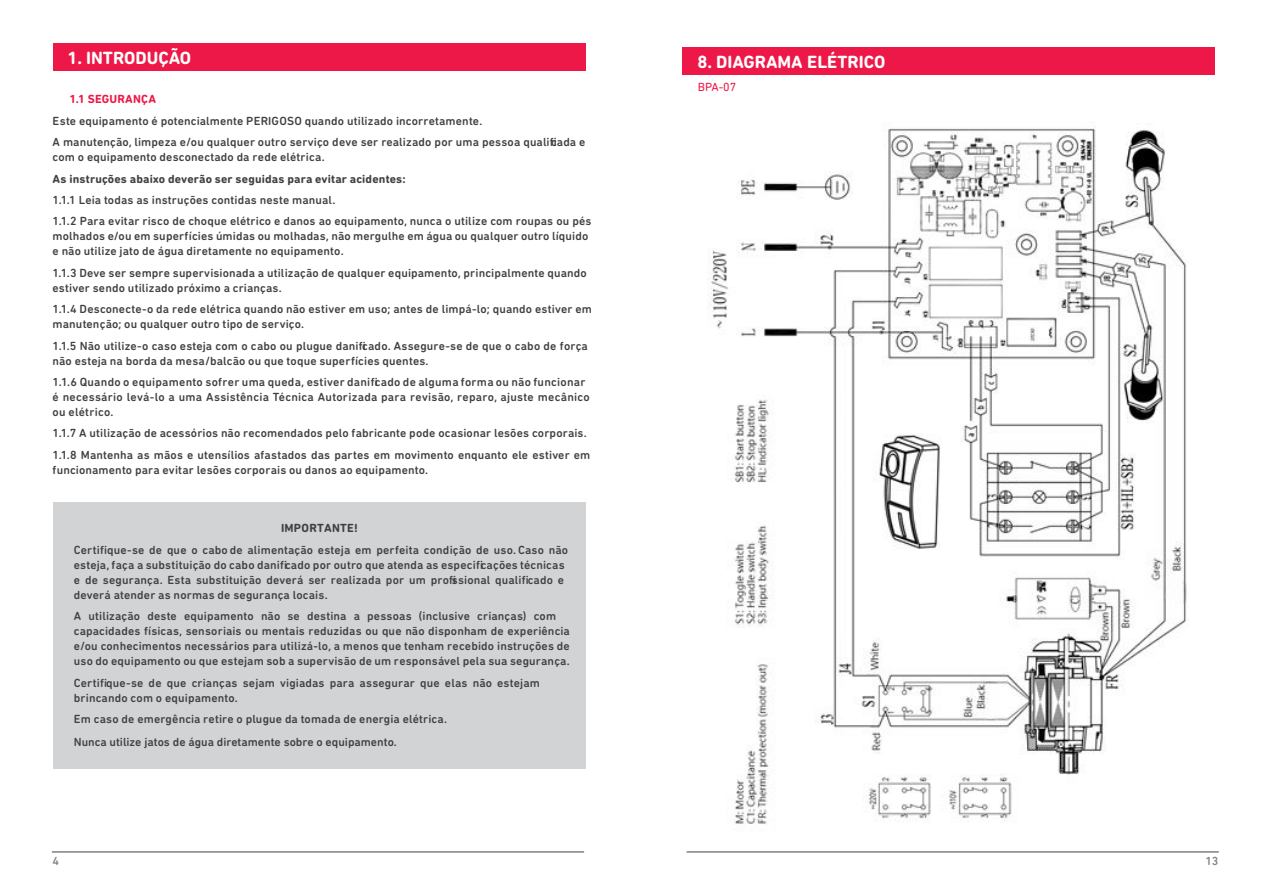
<style>
.page{position:relative;width:1263px;height:893px;background:#fff}
.page>*{position:absolute;margin:0;border:0;box-sizing:border-box;transform-origin:0 0}
.t1{font:700 18px "DIN Next Rounded LT Pro";color:#fff}
.t2{font:500 12px/15px "DIN Next Rounded LT Pro";letter-spacing:.01em;color:#404041}
.t3{font:12px "DIN Next Rounded LT Pro";color:#ed1847}
.t4{font:500 12px "DIN Next Rounded LT Pro";color:#808285}
.s1{font-weight:700;color:#ed1847}
.s2{color:#414142}
.s3{font-weight:700}
.s4{font-weight:700;color:#414142}
</style>
<div class="page">
<hr style="left:52px;top:852px;width:532px;height:1px;background:#404041">
<div style="left:53px;top:43px;width:532px;height:28px;background:#ed1847"></div>
<div style="left:53px;top:502px;width:532px;height:266px;background:#d1d3d4"></div>
<hr style="left:687px;top:852px;width:531px;height:1px;background:#404041">
<div style="left:682px;top:47px;width:533px;height:28px;background:#ed1847"></div>
<img style="left:707px;top:122px;width:480px;height:702px">
<h1 class="t1" style="left:68px;top:50px;width:125px">1. INTRODUÇÃO</h1>
<p class="t2" style="left:53px;top:90px;width:534px;line-height:21.5px;text-indent:17px"><span class="s1">1.1 SEGURANÇA<br></span>Este equipament<span class="s2">o é p</span>otencialmente PERIGOSO quando utilizado incorretamente.<br>A manutenção, limpez<span class="s2">a e/</span>ou qua<span class="s2">l</span>quer outro serviço deve ser realizado por uma pessoa qualifi<span class="s2">cad</span>a e</p>
<p class="t2" style="left:53px;top:148px;width:540px;line-height:21.5px">com o equipamento desconectad<span class="s2">o da r</span>ede elétrica.<br><span class="s3">As instruções aba</span><span class="s4">ixo d</span><span class="s3">everão ser seguidas para evitar acidentes:<br></span>1.1.1 Le<span class="s2">ia to</span>das as instruções contidas neste manual.<br>1.1.2 Para evitar risco de choque elétric<span class="s2">o e da</span>nos ao equipamento, nunca o utilize com roupas ou pés</p>
<p class="t2" style="left:53px;top:230px;width:537px">molhados e/ou em superfícies úmidas ou molhadas, não <span class="s2">mergulhe</span> em água ou qualquer outro líquido <span class="s2">e nã</span>o utilize jato de água diretamente no equipamento.</p>
<p class="t2" style="left:53px;top:266px;width:536px">1.1.3 <span class="s2">D</span>eve ser sempre supervisionada a utilização de qualquer equipamento, principalmente quando estiver sendo utilizado próxim<span class="s2">o a c</span>rianças.</p>
<p class="t2" style="left:53px;top:303px;width:541px">1.1.4 Desconecte-<span class="s2">o da r</span>ede elétrica quando não estiver em uso; antes de limpá-lo; quando estiver em manutençã<span class="s2">o; o</span>u qualquer outro tipo de serviço.</p>
<p class="t2" style="left:53px;top:339px;width:537px">1.1.5 Não utilize-o caso esteja co<span class="s2">m o c</span>abo ou plugue danificado. Assegure-se de que o cabo de força não este<span class="s2">ja na b</span>orda da mesa/balcão ou que toque superfícies quentes.</p>
<p class="t2" style="left:53px;top:375px;width:539px">1.1.6 Quand<span class="s2">o o e</span>quipamento sofrer uma queda, estiver danificado de alguma forma ou não funcionar é necessário levá-l<span class="s2">o a u</span>ma Assistência Técnica Autorizada para revisão, reparo, ajuste mecânico ou el<span class="s2">étrico.</span></p>
<p class="t2" style="left:53px;top:424px;width:539px;line-height:21.5px">1.1.<span class="s2">7 A u</span>tilização de acessórios não recomendados pelo fabricante pode ocasionar lesões corporais.<br>1.1.8 Mantenha as mã<span class="s2">o</span>s <span class="s2">e u</span>tensílios afastados das partes em movimento enquanto ele estiver em</p>
<p class="t2" style="left:53px;top:463px;width:377px">funcionamen<span class="s2">to p</span>ara evitar lesões corporais ou danos ao equipamento.</p>
<p class="t2" style="left:74px;top:519px;width:496px;line-height:21.5px;text-align:center"><span class="s4">IMP</span><span class="s3">ORTANTE!<br></span><span class="s2">C</span>ertifique-se de que o cabo de alimentação esteja em perfeita condição de uso. Caso não</p>
<p class="t2" style="left:74px;top:558px;width:492px;text-align:justify">esteja, faç<span class="s2">a a s</span>ubstituição do cabo danificado por outro que atenda as especifi<span class="s2">cações</span> técnicas e de segurança. Esta substituição deverá ser realiza<span class="s2">da p</span>or um profi<span class="s2">ss</span>ional qualifi<span class="s2">cado</span> e dever<span class="s2">á a</span>tender as normas de segurança locais.</p>
<p class="t2" style="left:74px;top:610px;width:497px"><span class="s2">A u</span>tilização deste equipamento não se destina a pessoas (inclusive crianças) com capacidades físicas, sensoriais ou menta<span class="s2">is r</span>eduzidas ou que não disponham de experiência e/ou conhecimentos necessários para utilizá-l<span class="s2">o, a m</span>enos que tenham recebido instruções de uso do equipamento ou que estejam sob a supervisão d<span class="s2">e um r</span>esponsável pela sua segurança.</p>
<p class="t2" style="left:74px;top:676px;width:467px"><span class="s2">C</span>ertifique-se de que crianças sejam vigiadas para assegurar que elas não estejam brincando co<span class="s2">m o e</span>quipamento.</p>
<p class="t2" style="left:74px;top:708px;width:375px;line-height:23.5px"><span class="s2">E</span>m caso de emergência retire o plugue da tomada de energia elétrica.<br>Nunca utilize jatos de água diretamente sobre o equipamento.</p>
<p class="t4" style="left:53px;top:856px;width:8px">4</p>
<h1 class="t1" style="left:697px;top:54px;width:189px">8. DIAGRAMA ELÉTRICO</h1>
<p class="t3" style="left:698px;top:82px;width:40px">BPA-07</p>
<p class="t4" style="left:1205px;top:856px;width:15px">13</p>
</div>
